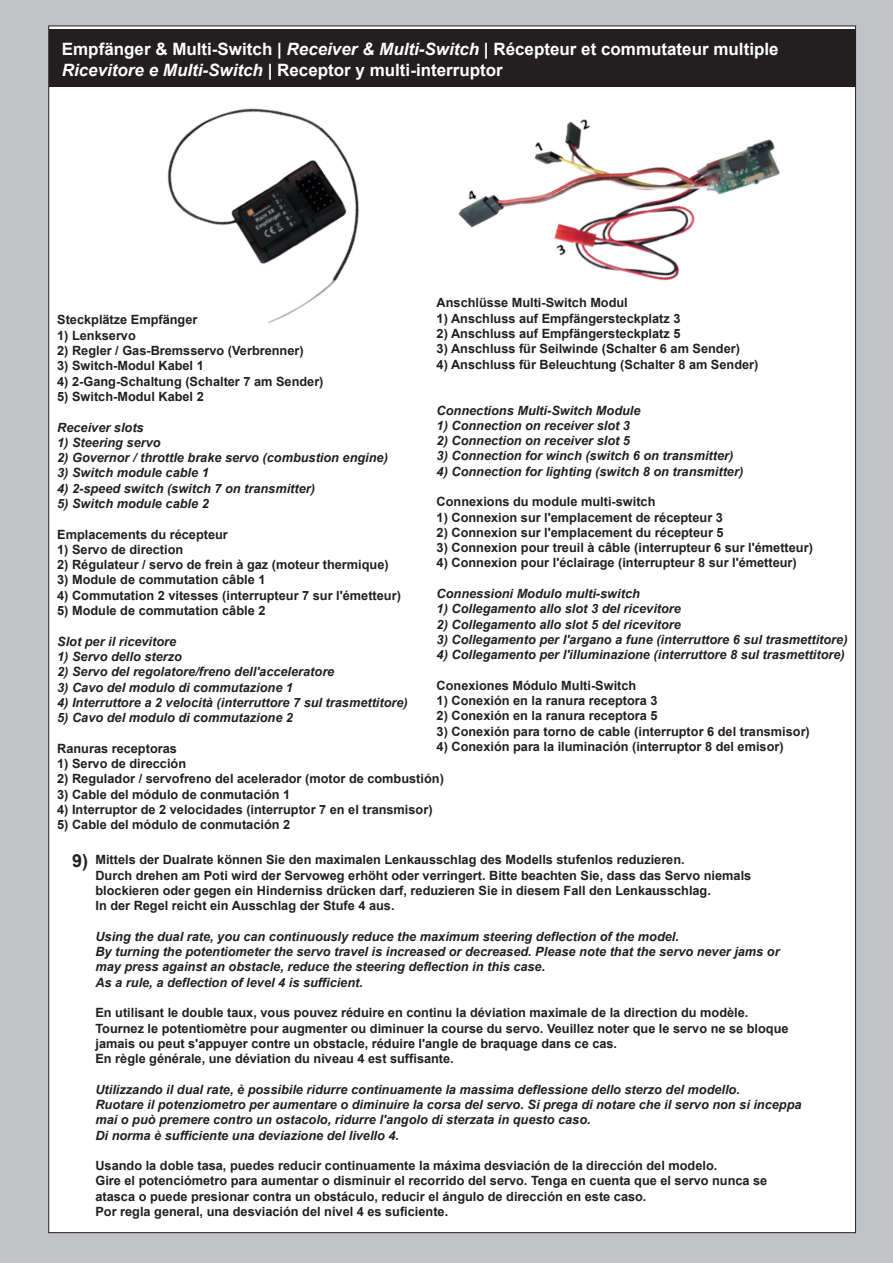
<style>
.page{position:relative;width:893px;height:1263px;background:#fff}
.page>*{position:absolute;margin:0;border:0;box-sizing:border-box;transform-origin:0 0}
.t1{font:700 18px "Arial";color:#231f20}
.t2{font:700 16.95px/20.4px "Arial";color:#fff}
.t3{font:700 12.75px/15.3px "Arial";color:#231f20}
.t4{font:italic 700 12.75px/15.3px "Arial";color:#231f20}
.s1{font-style:italic}
</style>
<div class="page">
<div style="left:0;top:1px;width:893px;height:1262px;background:#c2c3c5"></div>
<div style="left:48px;top:25px;width:808px;height:1208px;background:#fff;border:1px solid #231f20"></div>
<div style="left:49px;top:29px;width:807px;height:58px;background:#231f20"></div>
<img style="left:417px;top:25px;width:413px;height:256px">
<img style="left:167px;top:53px;width:257px;height:270px">
<h2 class="t2" style="left:62px;top:41px;width:718px">Empfänger &amp; Multi-Switch | <span class="s1">Receiver &amp; Multi-Switch |</span> Récepteur et commutateur multiple<br><span class="s1">Ricevitore e Multi-Switch |</span> Receptor y multi-interruptor</h2>
<p class="t3" style="left:437px;top:296px;width:193px">Anschlüsse Multi-Switch Modul</p>
<p class="t3" style="left:437px;top:312px;width:245px">1) Anschluss auf Empfängersteckplatz 3</p>
<p class="t3" style="left:437px;top:327px;width:245px">2) Anschluss auf Empfängersteckplatz 5</p>
<p class="t3" style="left:437px;top:342px;width:305px">3) Anschluss für Seilwinde (Schalter 6 am Sender)</p>
<p class="t3" style="left:437px;top:358px;width:323px">4) Anschluss für Beleuchtung (Schalter 8 am Sender)</p>
<p class="t4" style="left:437px;top:404px;width:205px">Connections Multi-Switch Module</p>
<p class="t4" style="left:437px;top:419px;width:195px">1) Connection on receiver slot 3</p>
<p class="t4" style="left:437px;top:434px;width:195px">2) Connection on receiver slot 5</p>
<p class="t4" style="left:437px;top:449px;width:298px">3) Connection for winch (switch 6 on transmitter)</p>
<p class="t4" style="left:437px;top:465px;width:308px">4) Connection for lighting (switch 8 on transmitter)</p>
<p class="t3" style="left:437px;top:495px;width:220px">Connexions du module multi-switch</p>
<p class="t3" style="left:437px;top:511px;width:288px">1) Connexion sur l'emplacement de récepteur 3</p>
<p class="t3" style="left:437px;top:526px;width:289px">2) Connexion sur l'emplacement du récepteur 5</p>
<p class="t3" style="left:437px;top:541px;width:378px">3) Connexion pour treuil à câble (interrupteur 6 sur l'émetteur)</p>
<p class="t3" style="left:437px;top:556px;width:362px">4) Connexion pour l'éclairage (interrupteur 8 sur l'émetteur)</p>
<p class="t4" style="left:437px;top:587px;width:205px">Connessioni Modulo multi-switch</p>
<p class="t4" style="left:437px;top:602px;width:246px">1) Collegamento allo slot 3 del ricevitore</p>
<p class="t4" style="left:437px;top:618px;width:246px">2) Collegamento allo slot 5 del ricevitore</p>
<p class="t4" style="left:437px;top:633px;width:412px">3) Collegamento per l'argano a fune (interruttore 6 sul trasmettitore)</p>
<p class="t4" style="left:437px;top:648px;width:410px">4) Collegamento per l'illuminazione (interruttore 8 sul trasmettitore)</p>
<p class="t3" style="left:437px;top:679px;width:201px">Conexiones Módulo Multi-Switch</p>
<p class="t3" style="left:437px;top:694px;width:222px">1) Conexión en la ranura receptora 3</p>
<p class="t3" style="left:437px;top:709px;width:222px">2) Conexión en la ranura receptora 5</p>
<p class="t3" style="left:437px;top:725px;width:375px">3) Conexión para torno de cable (interruptor 6 del transmisor)</p>
<p class="t3" style="left:437px;top:740px;width:348px">4) Conexión para la iluminación (interruptor 8 del emisor)</p>
<p class="t3" style="left:57px;top:313px;width:142px">Steckplätze Empfänger</p>
<p class="t3" style="left:57px;top:329px;width:80px">1) Lenkservo</p>
<p class="t3" style="left:57px;top:344px;width:248px">2) Regler / Gas-Bremsservo (Verbrenner)</p>
<p class="t3" style="left:57px;top:359px;width:148px">3) Switch-Modul Kabel 1</p>
<p class="t3" style="left:57px;top:375px;width:268px">4) 2-Gang-Schaltung (Schalter 7 am Sender)</p>
<p class="t3" style="left:57px;top:390px;width:148px">5) Switch-Modul Kabel 2</p>
<p class="t4" style="left:57px;top:421px;width:88px">Receiver slots</p>
<p class="t4" style="left:57px;top:436px;width:105px">1) Steering servo</p>
<p class="t4" style="left:57px;top:451px;width:332px">2) Governor / throttle brake servo (combustion engine)</p>
<p class="t4" style="left:57px;top:466px;width:153px">3) Switch module cable 1</p>
<p class="t4" style="left:57px;top:482px;width:259px">4) 2-speed switch (switch 7 on transmitter)</p>
<p class="t4" style="left:57px;top:497px;width:153px">5) Switch module cable 2</p>
<p class="t3" style="left:57px;top:528px;width:172px">Emplacements du récepteur</p>
<p class="t3" style="left:57px;top:543px;width:128px">1) Servo de direction</p>
<p class="t3" style="left:57px;top:558px;width:333px">2) Régulateur / servo de frein à gaz (moteur thermique)</p>
<p class="t3" style="left:57px;top:573px;width:210px">3) Module de commutation câble 1</p>
<p class="t3" style="left:57px;top:589px;width:345px">4) Commutation 2 vitesses (interrupteur 7 sur l'émetteur)</p>
<p class="t3" style="left:57px;top:604px;width:210px">5) Module de commutation câble 2</p>
<p class="t4" style="left:57px;top:635px;width:120px">Slot per il ricevitore</p>
<p class="t4" style="left:57px;top:650px;width:126px">1) Servo dello sterzo</p>
<p class="t4" style="left:57px;top:665px;width:279px">2) Servo del regolatore/freno dell'acceleratore</p>
<p class="t4" style="left:57px;top:680px;width:237px">3) Cavo del modulo di commutazione 1</p>
<p class="t4" style="left:57px;top:696px;width:352px">4) Interruttore a 2 velocità (interruttore 7 sul trasmettitore)</p>
<p class="t4" style="left:57px;top:711px;width:237px">5) Cavo del modulo di commutazione 2</p>
<p class="t3" style="left:57px;top:742px;width:121px">Ranuras receptoras</p>
<p class="t3" style="left:57px;top:757px;width:130px">1) Servo de dirección</p>
<p class="t3" style="left:57px;top:772px;width:388px">2) Regulador / servofreno del acelerador (motor de combustión)</p>
<p class="t3" style="left:57px;top:788px;width:234px">3) Cable del módulo de conmutación 1</p>
<p class="t3" style="left:57px;top:803px;width:377px">4) Interruptor de 2 velocidades (interruptor 7 en el transmisor)</p>
<p class="t3" style="left:57px;top:818px;width:234px">5) Cable del módulo de conmutación 2</p>
<h1 class="t1" style="left:72px;top:854px;width:18px">9)</h1>
<p class="t3" style="left:95px;top:853px;width:657px">Mittels der Dualrate können Sie den maximalen Lenkausschlag des Modells stufenlos reduzieren.<br>Durch drehen am Poti wird der Servoweg erhöht oder verringert. Bitte beachten Sie, dass das Servo niemals blockieren oder gegen ein Hinderniss drücken darf, reduzieren Sie in diesem Fall den Lenkausschlag.<br>In der Regel reicht ein Ausschlag der Stufe 4 aus.</p>
<p class="t4" style="left:95px;top:930px;width:686px">Using the dual rate, you can continuously reduce the maximum steering deflection of the model.<br>By turning the potentiometer the servo travel is increased or decreased. Please note that the servo never jams or may press against an obstacle, reduce the steering deflection in this case.<br>As a rule, a deflection of level 4 is sufficient.</p>
<p class="t3" style="left:95px;top:1006px;width:695px">En utilisant le double taux, vous pouvez réduire en continu la déviation maximale de la direction du modèle.<br>Tournez le potentiomètre pour augmenter ou diminuer la course du servo. Veuillez noter que le servo ne se bloque jamais ou peut s'appuyer contre un obstacle, réduire l'angle de braquage dans ce cas.<br>En règle générale, une déviation du niveau 4 est suffisante.</p>
<p class="t4" style="left:95px;top:1083px;width:708px">Utilizzando il dual rate, è possibile ridurre continuamente la massima deflessione dello sterzo del modello.<br>Ruotare il potenziometro per aumentare o diminuire la corsa del servo. Si prega di notare che il servo non si inceppa mai o può premere contro un ostacolo, ridurre l'angolo di sterzata in questo caso.<br>Di norma è sufficiente una deviazione del livello 4.</p>
<p class="t3" style="left:95px;top:1159px;width:673px">Usando la doble tasa, puedes reducir continuamente la máxima desviación de la dirección del modelo.<br>Gire el potenciómetro para aumentar o disminuir el recorrido del servo. Tenga en cuenta que el servo nunca se atasca o puede presionar contra un obstáculo, reducir el ángulo de dirección en este caso.<br>Por regla general, una desviación del nivel 4 es suficiente.</p>
</div>
